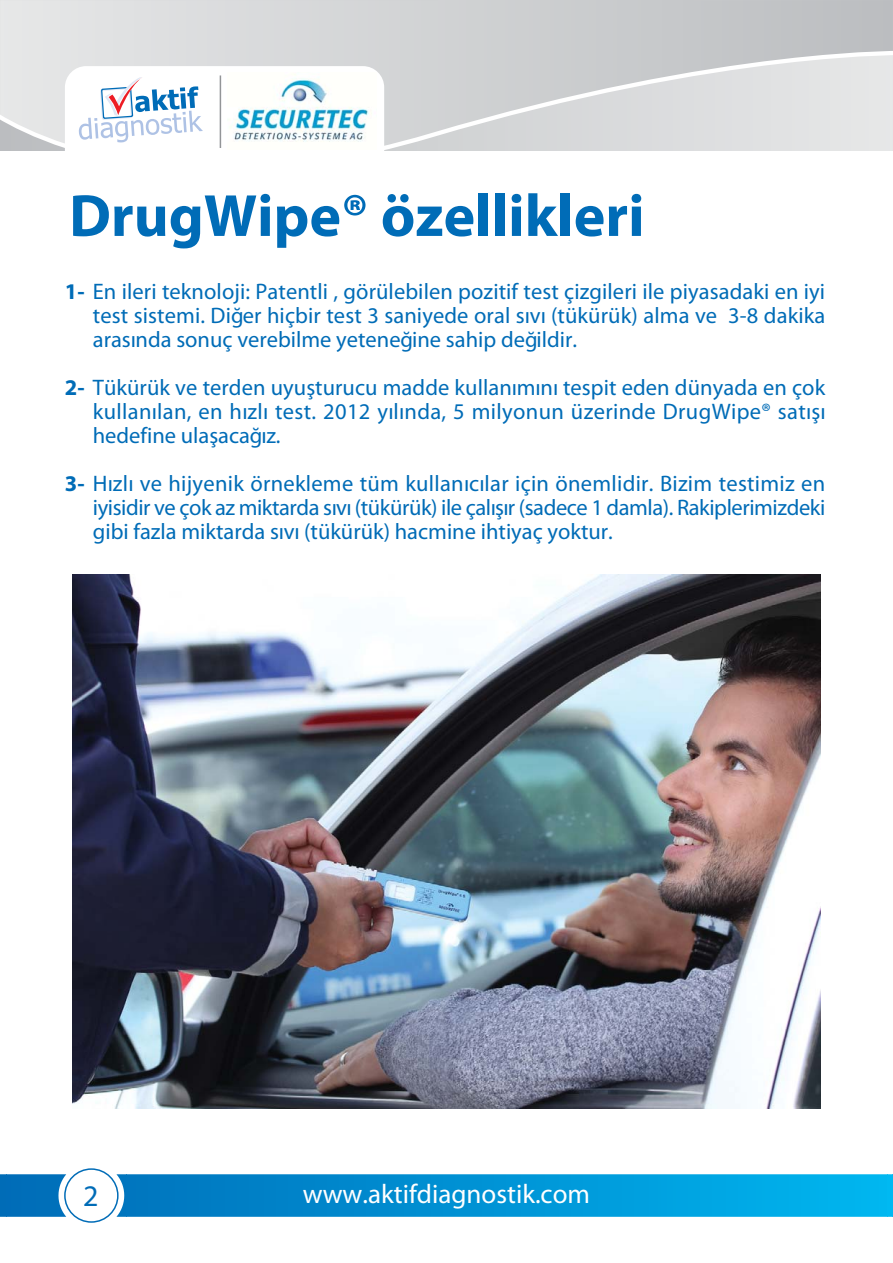
<style>
.page{position:relative;width:893px;height:1263px;background:#fff}
.page>*{position:absolute;margin:0;border:0;box-sizing:border-box;transform-origin:0 0}
.t1{font:700 60px "Myriad Pro";color:#006cb7}
.t2{font:30px "Myriad Pro";color:#006cb7}
.t3{font:27px "Myriad Pro";color:#fff}
.t4{font:22.5px/24px "Myriad Pro";color:#006cb7;text-align:justify}
.s1{font-weight:700}
</style>
<div class="page">
<div style="left:0;top:1174px;width:6px;height:43px;background:#006cb7"></div>
<svg style="left:6px;top:1174px;width:881px;height:43px;background:#139ad7"></svg>
<div style="left:887px;top:1174px;width:6px;height:43px;background:#00b9f2"></div>
<div style="left:64px;top:1168px;width:55px;height:55px;border:2px solid #006cb7;border-radius:50%"></div>
<svg style="left:0;top:0;width:893px;height:150px;background:#d5d7d8"></svg>
<svg style="left:65px;top:66px;width:319px;height:84px"></svg>
<img style="left:227px;top:73px;width:149px;height:77px">
<hr style="left:220px;top:75px;width:1px;height:73px;background:#939598">
<img style="left:73px;top:574px;width:748px;height:534px">
<h1 class="t1" style="left:69px;top:193px;width:577px">DrugWipe® özellikleri</h1>
<p class="t4" style="left:93px;top:281px;width:734px;text-indent:-28px"><span class="s1">1-</span> En ileri teknoloji: Patentli , görülebilen pozitif test çizgileri ile piyasadaki en iyi test sistemi. Di€er hiçbir test 3 saniyede oral s›v› (tükürük) alma ve 3-8 dakika aras›nda sonuç verebilme yetene€ine sahip de€ildir.</p>
<p class="t4" style="left:93px;top:377px;width:734px;text-indent:-28px"><span class="s1">2-</span> Tükürük ve terden uyuflturucu madde kullan›m›n› tespit eden dünyada en çok kullan›lan, en h›zl› test. 2012 y›l›nda, 5 milyonun üzerinde DrugWipe® sat›fl› hedefine ulaflaca€›z.</p>
<p class="t4" style="left:93px;top:473px;width:734px;text-indent:-28px"><span class="s1">3-</span> H›zl› ve hijyenik örnekleme tüm kullan›c›lar için önemlidir. Bizim testimiz en iyisidir ve çok az miktarda s›v› (tükürük) ile çal›fl›r (sadece 1 damla). Rakiplerimizdeki gibi fazla miktarda s›v› (tükürük) hacmine ihtiyaç yoktur.</p>
<h2 class="t2" style="left:83px;top:1184px;width:17px">2</h2>
<p class="t3" style="left:303px;top:1184px;width:289px">www.aktifdiagnostik.com</p>
</div>
